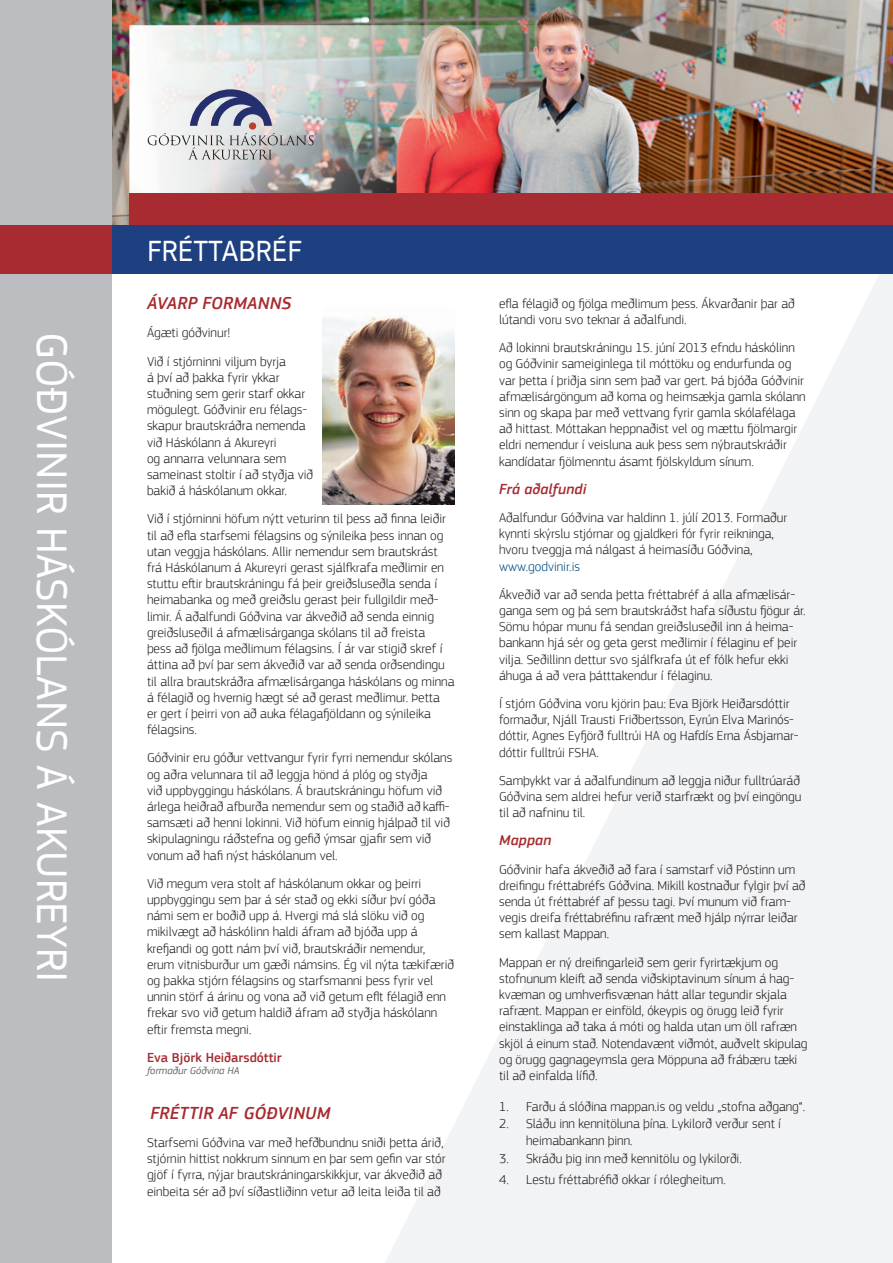
<style>
.page{position:relative;width:893px;height:1263px;background:#fff}
.page>*{position:absolute;margin:0;border:0;box-sizing:border-box;transform-origin:0 0}
.t1{font:45px "PF Square Sans Pro";color:#fff}
.t2{font:30.75px "PF Square Sans Pro";color:#fff}
.t3{font:italic 500 18px "PF Square Sans Pro";letter-spacing:.01em;color:#a72b30}
.t4{font:italic 500 15px "PF Square Sans Pro";letter-spacing:.01em;color:#a72b30}
.t5{font:300 13.5px/16.2px "PF Square Sans Pro";color:#231f20}
.t6{font:500 13.5px "PF Square Sans Pro";color:#a72b30}
.t7{font:300 13.5px "PF Square Sans Pro";color:#00497d}
.t8{font:italic 10.5px "PF Square Sans Pro";color:#636366}
</style>
<div class="page">
<img style="left:112px;top:0;width:781px;height:225px">
<img style="left:129px;top:25px;width:659px;height:480px">
<svg style="left:385px;top:274px;width:508px;height:989px;fill:#f2f3f4"></svg>
<div style="left:0;top:0;width:112px;height:1263px;background:#bcbdc0"></div>
<div style="left:129px;top:193px;width:764px;height:80px;background:#a72b30"></div>
<div style="left:249px;top:122px;width:7px;height:8px;background:#bb3f2b;border-radius:50%"></div>
<svg style="left:190px;top:89px;width:82px;height:37px;background:#8f93ae"></svg>
<svg style="left:148px;top:133px;width:166px;height:27px"></svg>
<div style="left:100px;top:225px;width:793px;height:49px;background:#1e4081"></div>
<div style="left:0;top:225px;width:112px;height:49px;background:#a72b30"></div>
<img style="left:322px;top:306px;width:132px;height:198px">
<h1 class="t1" style="left:78px;top:332px;width:652px;rotate:90deg">GÓÐVINIR HÁSKÓLANS Á AKUREYRI</h1>
<h2 class="t2" style="left:147px;top:233px;width:153px">FRÉTTABRÉF</h2>
<h3 class="t3" style="left:147px;top:293px;width:146px">ÁVARP FORMANNS</h3>
<p class="t5" style="left:147px;top:319px;width:141px;line-height:28.2px">Ágæti góðvinur!<br>Við í stjórninni viljum byrja</p>
<p class="t5" style="left:147px;top:369px;width:168px">á því að þakka fyrir ykkar stuðning sem gerir starf okkar mögulegt. Góðvinir eru félags&shy;skapur brautskráðra nemenda við Háskólann á Akureyri<br>og annarra velunnara sem sameinast stoltir í að styðja við bakið á háskólanum okkar.</p>
<p class="t5" style="left:147px;top:511px;width:309px">Við í stjórninni höfum nýtt veturinn til þess að finna leiðir til að efla starfsemi félagsins og sýnileika þess innan og utan veggja háskólans. Allir nemendur sem brautskrást frá Háskólanum á Akureyri gerast sjálfkrafa meðlimir en stuttu eftir brautskráningu fá þeir greiðsluseðla senda í heimabanka og með greiðslu gerast þeir fullgildir með&shy;limir. Á aðalfundi Góðvina var ákveðið að senda einnig greiðsluseðil á afmælisárganga skólans til að freista<br>þess að fjölga meðlimum félagsins. Í ár var stigið skref í áttina að því þar sem ákveðið var að senda orðsendingu til allra brautskráðra afmælisárganga háskólans og minna á félagið og hvernig hægt sé að gerast meðlimur. Þetta<br>er gert í þeirri von að auka félagafjöldann og sýnileika félagsins.</p>
<p class="t5" style="left:147px;top:750px;width:307px">Góðvinir eru góður vettvangur fyrir fyrri nemendur skólans og aðra velunnara til að leggja hönd á plóg og styðja<br>við uppbyggingu háskólans. Á brautskráningu höfum við árlega heiðrað afburða nemendur sem og staðið að kaffi&shy;samsæti að henni lokinni. Við höfum einnig hjálpað til við skipulagningu ráðstefna og gefið ýmsar gjafir sem við vonum að hafi nýst háskólanum vel.</p>
<p class="t5" style="left:147px;top:875px;width:309px">Við megum vera stolt af háskólanum okkar og þeirri uppbyggingu sem þar á sér stað og ekki síður því góða námi sem er boðið upp á. Hvergi má slá slöku við og mikilvægt að háskólinn haldi áfram að bjóða upp á krefjandi og gott nám því við, brautskráðir nemendur, erum vitnisburður um gæði námsins. Ég vil nýta tækifærið og þakka stjórn félagsins og starfsmanni þess fyrir vel unnin störf á árinu og vona að við getum eflt félagið enn frekar svo við getum haldið áfram að styðja háskólann eftir fremsta megni.</p>
<p class="t6" style="left:147px;top:1049px;width:136px">Eva Björk Heiðarsdóttir</p>
<p class="t8" style="left:147px;top:1064px;width:94px">formaður Góðvina HA</p>
<h3 class="t3" style="left:150px;top:1102px;width:182px">FRÉTTIR AF GÓÐVINUM</h3>
<p class="t5" style="left:147px;top:1134px;width:300px">Starfsemi Góðvina var með hefðbundnu sniði þetta árið, stjórnin hittist nokkrum sinnum en þar sem gefin var stór gjöf í fyrra, nýjar brautskráningarskikkjur, var ákveðið að einbeita sér að því síðastliðinn vetur að leita leiða til að</p>
<p class="t5" style="left:499px;top:295px;width:297px">efla félagið og fjölga meðlimum þess. Ákvarðanir þar að lútandi voru svo teknar á aðalfundi.</p>
<p class="t5" style="left:499px;top:340px;width:308px">Að lokinni brautskráningu 15. júní 2013 efndu háskólinn og Góðvinir sameiginlega til móttöku og endurfunda og var þetta í þriðja sinn sem það var gert. Þá bjóða Góðvinir afmælisárgöngum að koma og heimsækja gamla skólann sinn og skapa þar með vettvang fyrir gamla skólafélaga að hittast. Móttakan heppnaðist vel og mættu fjölmargir eldri nemendur í veisluna auk þess sem nýbrautskráðir kandídatar fjölmenntu ásamt fjölskyldum sínum.</p>
<p class="t4" style="left:499px;top:480px;width:89px">FRÁ AÐALFUNDI</p>
<p class="t5" style="left:499px;top:509px;width:290px">Aðalfundur Góðvina var haldinn 1. júlí 2013. Formaður kynnti skýrslu stjórnar og gjaldkeri fór fyrir reikninga, hvoru tveggja má nálgast á heimasíðu Góðvina,</p>
<p class="t7" style="left:499px;top:558px;width:82px">www.godvinir.is</p>
<p class="t5" style="left:499px;top:586px;width:308px">Ákveðið var að senda þetta fréttabréf á alla afmælisár&shy;ganga sem og þá sem brautskráðst hafa síðustu fjögur ár.<br>Sömu hópar munu fá sendan greiðsluseðil inn á heima&shy;bankann hjá sér og geta gerst meðlimir í félaginu ef þeir vilja. Seðillinn dettur svo sjálfkrafa út ef fólk hefur ekki áhuga á að vera þátttakendur í félaginu.</p>
<p class="t5" style="left:499px;top:695px;width:301px">Í stjórn Góðvina voru kjörin þau: Eva Björk Heiðarsdóttir formaður, Njáll Trausti Friðbertsson, Eyrún Elva Marinós&shy;dóttir, Agnes Eyfjörð fulltrúi HA og Hafdís Erna Ásbjarnar&shy;dóttir fulltrúi FSHA.</p>
<p class="t5" style="left:499px;top:772px;width:304px;text-align:justify">Samþykkt var á aðalfundinum að leggja niður fulltrúaráð Góðvina sem aldrei hefur verið starfrækt og því eingöngu til að nafninu til.</p>
<p class="t4" style="left:499px;top:832px;width:54px">MAPPAN</p>
<p class="t5" style="left:499px;top:861px;width:308px">Góðvinir hafa ákveðið að fara í samstarf við Póstinn um dreifingu fréttabréfs Góðvina. Mikill kostnaður fylgir því að senda út fréttabréf af þessu tagi. Því munum við fram&shy;vegis dreifa fréttabréfinu rafrænt með hjálp nýrrar leiðar sem kallast Mappan.</p>
<p class="t5" style="left:499px;top:954px;width:310px">Mappan er ný dreifingarleið sem gerir fyrirtækjum og stofnunum kleift að senda viðskiptavinum sínum á hag&shy;kvæman og umhverfisvænan hátt allar tegundir skjala rafrænt. Mappan er einföld, ókeypis og örugg leið fyrir einstaklinga að taka á móti og halda utan um öll rafræn skjöl á einum stað. Notendavænt viðmót, auðvelt skipulag og örugg gagnageymsla gera Möppuna að frábæru tæki til að einfalda lífið.</p>
<p class="t5" style="left:499px;top:1098px;width:308px">1. Farðu á slóðina mappan.is og veldu „stofna aðgang“.</p>
<p class="t5" style="left:526px;top:1115px;width:256px;line-height:17.2px;text-indent:-27px">2. Sláðu inn kennitöluna þína. Lykilorð verður sent í heimabankann þinn.</p>
<p class="t5" style="left:499px;top:1150px;width:244px">3. Skráðu þig inn með kennitölu og lykilorði.</p>
<p class="t5" style="left:499px;top:1171px;width:228px">4. Lestu fréttabréfið okkar í rólegheitum.</p>
</div>
